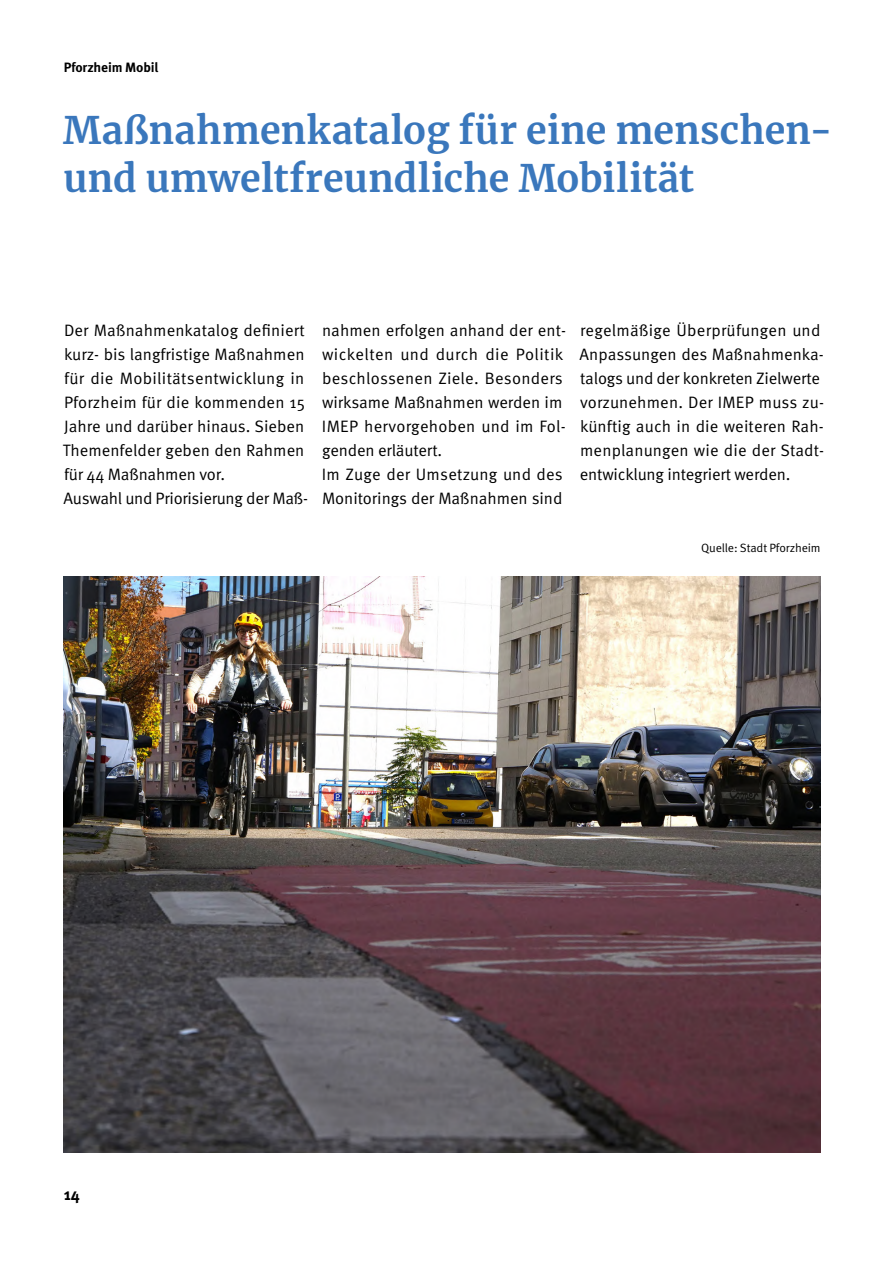
<style>
.page{position:relative;width:893px;height:1263px;background:#fff}
.page>*{position:absolute;margin:0;border:0;box-sizing:border-box;transform-origin:0 0}
.t1{font:700 37.5px/48px "Merriweather";letter-spacing:.01em;color:#3a77bc}
.t2{font:16.5px/24px "Meta Pro Norm";letter-spacing:.005em;color:#000}
.t3{font:700 16.5px "Meta Pro";color:#000}
.t4{font:700 13.5px "Meta Pro";letter-spacing:-.01em;color:#000}
.t5{font:12px "Meta Pro Norm";letter-spacing:-.01em;color:#000}
</style>
<div class="page">
<img style="left:64px;top:576px;width:757px;height:576px">
<p class="t4" style="left:64px;top:57px;width:96px">Pforzheim Mobil</p>
<h1 class="t1" style="left:63px;top:105px;width:771px">Maßnahmenkatalog für eine menschen&shy;und umweltfreundliche Mobilität</h1>
<p class="t2" style="left:63px;top:317px;width:247px">Der Maßnahmenkatalog definiert kurz- bis langfristige Maßnahmen für die Mobilitätsentwicklung in<br>Pforzheim für die kommenden 15<br>Jahre und darüber hinaus. Sieben<br>Themenfelder geben den Rahmen für 44 Maßnahmen vor.<br>Auswahl und Priorisierung der Maß-</p>
<p class="t2" style="left:322px;top:317px;width:245px">nahmen erfolgen anhand der ent&shy;wickelten und durch die Politik beschlossenen Ziele. Besonders wirksame Maßnahmen werden im<br>IMEP hervorgehoben und im Fol&shy;genden erläutert.<br>Im Zuge der Umsetzung und des<br>Monitorings der Maßnahmen sind</p>
<p class="t2" style="left:579px;top:317px;width:246px">regelmäßige Überprüfungen und<br>Anpassungen des Maßnahmenka&shy;talogs und der konkreten Zielwerte vorzunehmen. Der IMEP muss zu&shy;künftig auch in die weiteren Rah&shy;menplanungen wie die der Stadt&shy;entwicklung integriert werden.</p>
<p class="t5" style="left:701px;top:539px;width:121px">Quelle: Stadt Pforzheim</p>
<p class="t3" style="left:64px;top:1181px;width:18px">14</p>
</div>
